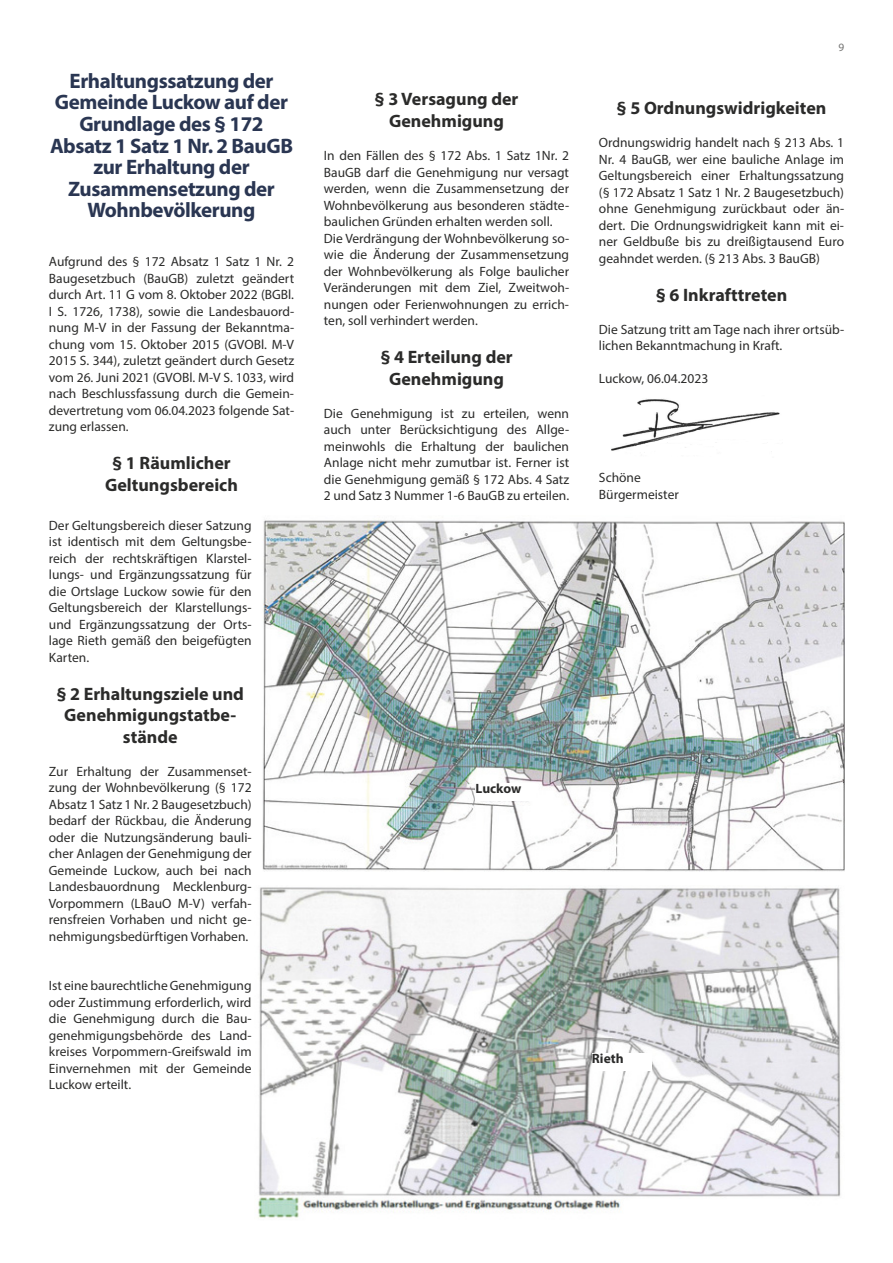
<style>
.page{position:relative;width:893px;height:1263px;background:#fff}
.page>*{position:absolute;margin:0;border:0;box-sizing:border-box;transform-origin:0 0}
.t1{font:700 21px/21.6px "Myriad Pro";letter-spacing:-.02em;color:#2a3652;text-align:center}
.t2{font:700 18px/21.6px "Myriad Pro";color:#2b2b2a;text-align:center}
.t3{font:13.5px/16.5px "Myriad Pro";color:#2b2b2a;text-align:justify}
.t4{font:700 13.5px "Myriad Pro";color:#2b2b2a}
.t5{font:11.25px "Myriad Pro";color:#737372}
</style>
<div class="page">
<img style="left:262px;top:520px;width:582px;height:352px">
<img style="left:258px;top:887px;width:583px;height:331px">
<img style="left:611px;top:399px;width:169px;height:52px">
<div style="left:476px;top:783px;width:59px;height:18px;background:#fff"></div>
<div style="left:592px;top:1053px;width:59px;height:18px;background:#fff"></div>
<h1 class="t1" style="left:50px;top:71px;width:244px">Erhaltungssatzung der<br>Gemeinde Luckow auf der<br>Grundlage des § 172<br>Absatz 1 Satz 1 Nr. 2 BauGB zur Erhaltung der<br>Zusammensetzung der<br>Wohnbevölkerung</h1>
<p class="t3" style="left:49px;top:254px;width:247px">Aufgrund des § 172 Absatz 1 Satz 1 Nr. 2<br>Baugesetzbuch (BauGB) zuletzt geändert durch Art. 11 G vom 8. Oktober 2022 (BGBl.<br>I S. 1726, 1738), sowie die Landesbauord&shy;nung M-V in der Fassung der Bekanntma&shy;chung vom 15. Oktober 2015 (GVOBl. M-V 2015 S. 344), zuletzt geändert durch Gesetz vom 26. Juni 2021 (GVOBl. M-V S. 1033, wird nach Beschlussfassung durch die Gemein&shy;devertretung vom 06.04.2023 folgende Sat&shy;zung erlassen.</p>
<h2 class="t2" style="left:105px;top:454px;width:134px">§ 1 Räumlicher<br>Geltungsbereich</h2>
<p class="t3" style="left:49px;top:518px;width:204px">Der Geltungsbereich dieser Satzung ist identisch mit dem Geltungsbe&shy;reich der rechtskräftigen Klarstel&shy;lungs- und Ergänzungssatzung für die Ortslage Luckow sowie für den Geltungsbereich der Klarstellungs&shy;und Ergänzungssatzung der Orts&shy;lage Rieth gemäß den beigefügten Karten.</p>
<h2 class="t2" style="left:56px;top:684px;width:189px">§ 2 Erhaltungsziele und<br>Genehmigungstatbe&shy;stände</h2>
<p class="t3" style="left:49px;top:764px;width:204px">Zur Erhaltung der Zusammenset&shy;zung der Wohnbevölkerung (§ 172<br>Absatz 1 Satz 1 Nr. 2 Baugesetzbuch) bedarf der Rückbau, die Änderung oder die Nutzungsänderung bauli&shy;cher Anlagen der Genehmigung der Gemeinde Luckow, auch bei nach Landesbauordnung Mecklenburg-Vorpommern (LBauO M-V) verfah&shy;rensfreien Vorhaben und nicht ge&shy;nehmigungsbedürftigen Vorhaben.</p>
<p class="t3" style="left:49px;top:978px;width:204px">Ist eine baurechtliche Genehmigung oder Zustimmung erforderlich, wird die Genehmigung durch die Bau&shy;genehmigungsbehörde des Land&shy;kreises Vorpommern-Greifswald im Einvernehmen mit der Gemeinde Luckow erteilt.</p>
<h2 class="t2" style="left:375px;top:90px;width:145px">§ 3 Versagung der<br>Genehmigung</h2>
<p class="t3" style="left:324px;top:148px;width:247px;text-align:left">In den Fällen des § 172 Abs. 1 Satz 1Nr. 2<br>BauGB darf die Genehmigung nur versagt werden, wenn die Zusammensetzung der Wohnbevölkerung aus besonderen städte&shy;baulichen Gründen erhalten werden soll.<br>Die Verdrängung der Wohnbevölkerung so&shy;wie die Änderung der Zusammensetzung der Wohnbevölkerung als Folge baulicher Veränderungen mit dem Ziel, Zweitwoh&shy;nungen oder Ferienwohnungen zu errich&shy;ten, soll verhindert werden.</p>
<h2 class="t2" style="left:380px;top:348px;width:134px">§ 4 Erteilung der<br>Genehmigung</h2>
<p class="t3" style="left:324px;top:406px;width:247px">Die Genehmigung ist zu erteilen, wenn auch unter Berücksichtigung des Allge&shy;meinwohls die Erhaltung der baulichen Anlage nicht mehr zumutbar ist. Ferner ist die Genehmigung gemäß § 172 Abs. 4 Satz 2 und Satz 3 Nummer 1-6 BauGB zu erteilen.</p>
<p class="t5" style="left:838px;top:43px;width:7px">9</p>
<h2 class="t2" style="left:617px;top:99px;width:211px">§ 5 Ordnungswidrigkeiten</h2>
<p class="t3" style="left:599px;top:135px;width:247px">Ordnungswidrig handelt nach § 213 Abs. 1<br>Nr. 4 BauGB, wer eine bauliche Anlage im Geltungsbereich einer Erhaltungssatzung (§ 172 Absatz 1 Satz 1 Nr. 2 Baugesetzbuch) ohne Genehmigung zurückbaut oder än&shy;dert. Die Ordnungswidrigkeit kann mit ei&shy;ner Geldbuße bis zu dreißigtausend Euro geahndet werden. (§ 213 Abs. 3 BauGB)</p>
<h2 class="t2" style="left:656px;top:285px;width:133px">§ 6 Inkrafttreten</h2>
<p class="t3" style="left:599px;top:322px;width:247px">Die Satzung tritt am Tage nach ihrer ortsüb&shy;lichen Bekanntmachung in Kraft.</p>
<p class="t3" style="left:599px;top:371px;width:111px">Luckow, 06.04.2023</p>
<p class="t3" style="left:599px;top:470px;width:81px">Schöne<br>Bürgermeister</p>
<p class="t4" style="left:476px;top:783px;width:47px">Luckow</p>
<p class="t4" style="left:592px;top:1053px;width:33px">Rieth</p>
</div>
